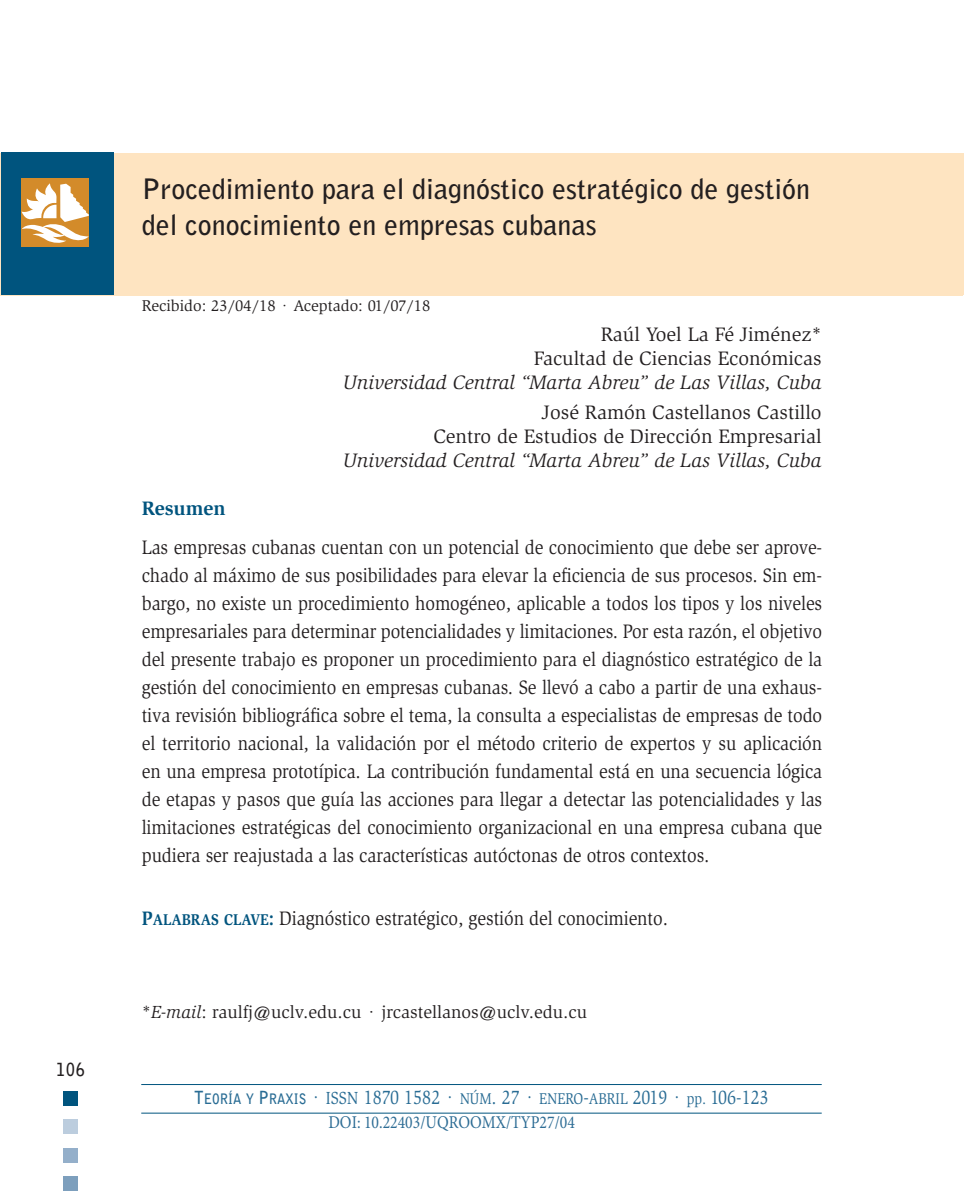
<style>
.page{position:relative;width:964px;height:1191px;background:#fff}
.page>*{position:absolute;margin:0;border:0;box-sizing:border-box;transform-origin:0 0}
.t1{font:700 28px/36px "Bell Gothic Std";color:#231f20}
.t2{font:20px/28px "Slimbach Std";letter-spacing:-.005em;color:#231f20;text-align:justify;scale:.9 1}
.t3{font:20px/24px "Slimbach Std";letter-spacing:-.005em;color:#231f20;text-align:right}
.t4{font:italic 20px "Slimbach Std";color:#231f20}
.t5{font:20px "Slimbach Std Book SC800";color:#296c94;scale:.87 1}
.t6{font:700 20px "Slimbach Std";color:#00547e}
.t7{font:18px "Slimbach Std";color:#231f20}
.t8{font:18px "Minion Pro";color:#2e6d95;scale:.87 1}
.t9{font:700 18px "Bell Gothic Std";color:#231f20;scale:.87 1}
.t10{font:16px "Slimbach Std";color:#231f20}
.s1{font-family:"Slimbach Std Bold SC800";color:#00547e}
.s2{font-family:"Slimbach Std Bold SC800";font-size:16px;color:#00547e}
.s3{font-style:italic}
.s4{font-family:"Bell Gothic Std Bold SC800";font-size:18px}
.s5{font-family:"Bell Gothic Std Bold SC800";font-size:14.4px}
.s6{font-family:"Slimbach Std";font-size:18px}
.s7{font-size:16px}
.s8{font-family:"Slimbach Std";font-size:16px}
</style>
<div class="page">
<div style="left:64px;top:1091px;width:14px;height:14px;background:#00547e"></div>
<div style="left:64px;top:1176px;width:14px;height:15px;background:#7d9fbd"></div>
<div style="left:64px;top:1119px;width:14px;height:15px;background:#bccdde"></div>
<div style="left:64px;top:1148px;width:14px;height:14px;background:#94afca"></div>
<div style="left:0;top:153px;width:963px;height:142px;background:#fee4c1"></div>
<div style="left:1px;top:152px;width:112px;height:142px;background:#00547e"></div>
<div style="left:22px;top:178px;width:67px;height:68px;background:#d38b2a"></div>
<svg style="left:22px;top:183px;width:67px;height:60px"></svg>
<hr style="left:141px;top:1084px;width:681px;height:1px;background:#00547e">
<hr style="left:141px;top:1112px;width:681px;height:1px;background:#00547e">
<hr style="left:963px;top:153px;width:1px;height:142px;background:#fee4c1">
<p class="t9" style="left:56px;top:1058px;width:34px">106</p>
<h1 class="t1" style="left:142px;top:171px;width:670px">Procedimiento para el diagnóstico estratégico de gestión del conocimiento en empresas cubanas</h1>
<p class="t10" style="left:142px;top:297px;width:290px">Recibido: 23/04/18 · Aceptado: 01/07/18</p>
<p class="t3" style="left:534px;top:323px;width:289px">Raúl Yoel La Fé Jiménez*<br>Facultad de Ciencias Económicas</p>
<p class="t4" style="left:343px;top:371px;width:480px">Universidad Central “Marta Abreu” de Las Villas, Cuba</p>
<p class="t3" style="left:433px;top:400px;width:390px">José Ramón Castellanos Castillo<br>Centro de Estudios de Dirección Empresarial</p>
<p class="t4" style="left:343px;top:449px;width:480px">Universidad Central “Marta Abreu” de Las Villas, Cuba</p>
<p class="t6" style="left:142px;top:496px;width:86px">Resumen</p>
<p class="t2" style="left:142px;top:533px;width:757px">Las empresas cubanas cuentan con un potencial de conocimiento que debe ser aprove&shy;chado al máximo de sus posibilidades para elevar la eficiencia de sus procesos. Sin em&shy;bargo, no existe un procedimiento homogéneo, aplicable a todos los tipos y los niveles empresariales para determinar potencialidades y limitaciones. Por esta razón, el objetivo del presente trabajo es proponer un procedimiento para el diagnóstico estratégico de la gestión del conocimiento en empresas cubanas. Se llevó a cabo a partir de una exhaus&shy;tiva revisión bibliográfica sobre el tema, la consulta a especialistas de empresas de todo el territorio nacional, la validación por el método criterio de expertos y su aplicación en una empresa prototípica. La contribución fundamental está en una secuencia lógica de etapas y pasos que guía las acciones para llegar a detectar las potencialidades y las limitaciones estratégicas del conocimiento organizacional en una empresa cubana que pudiera ser reajustada a las características autóctonas de otros contextos.</p>
<p class="t2" style="left:142px;top:904px;width:586px"><span class="s1">P</span><span class="s2">ALABRAS CLAVE</span><span class="s1">:</span> Diagnóstico estratégico, gestión del conocimiento.</p>
<p class="t7" style="left:142px;top:1001px;width:447px">*<span class="s3">E-mail</span>: raulfj@uclv.edu.cu · jrcastellanos@uclv.edu.cu</p>
<p class="t5" style="left:194px;top:1085px;width:662px"><span class="s4">T</span><span class="s5">EORÍA Y</span> <span class="s4">P</span><span class="s5">RAXIS</span> · <span class="s6">ISSN</span> 1870 1582 · <span class="s7">NÚM</span>. 27 · <span class="s7">ENERO</span>-<span class="s7">ABRIL</span> 2019 · <span class="s8">pp.</span> 106-123</p>
<p class="t8" style="left:328px;top:1110px;width:285px">DOI: 10.22403/UQROOMX/TYP27/04</p>
</div>
